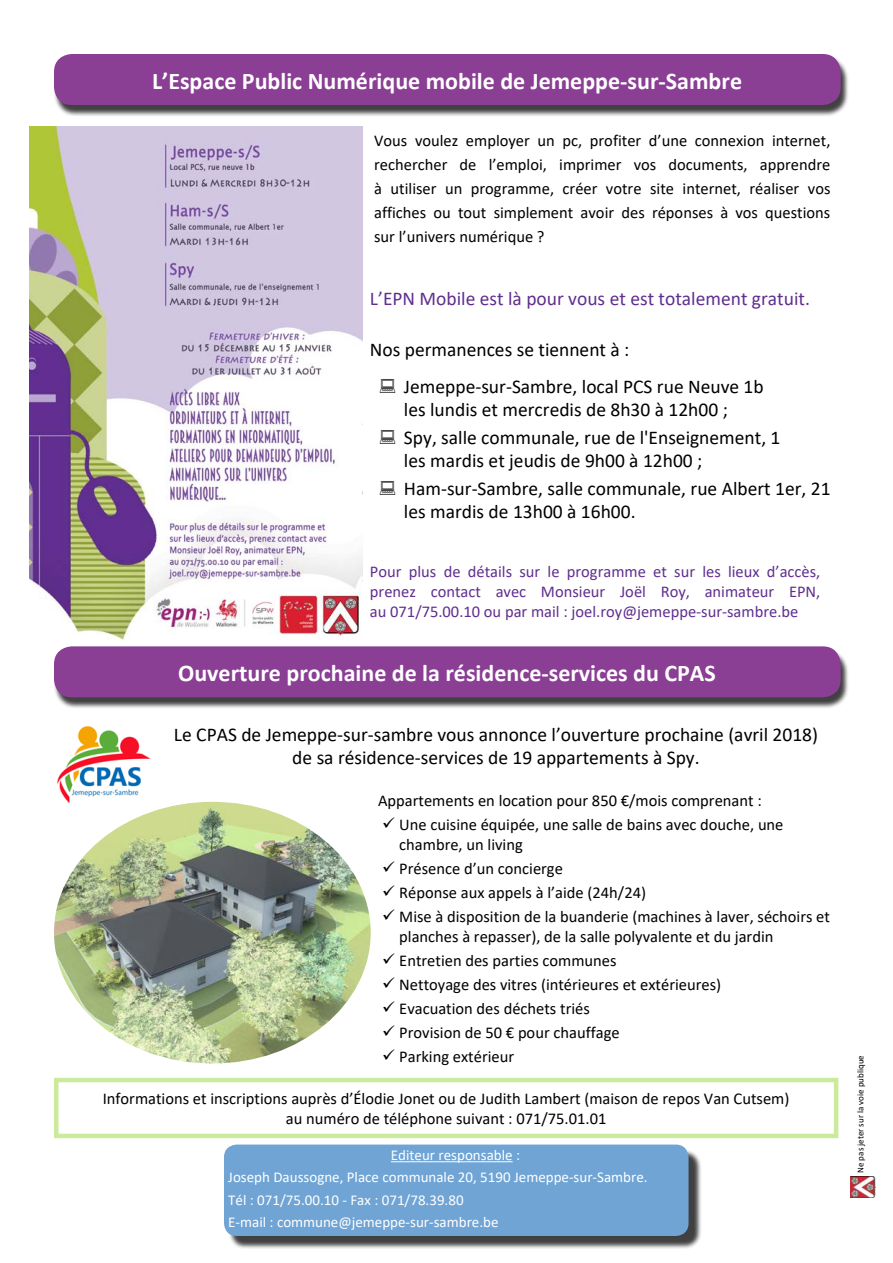
<style>
.page{position:relative;width:893px;height:1263px;background:#fff}
.page>*{position:absolute;margin:0;border:0;box-sizing:border-box;transform-origin:0 0}
.t1{font:700 24px "Calibri";color:#fff}
.t2{font:19.5px/27.6px "Calibri";color:#000}
.t3{font:19.5px "Calibri";color:#602e8f}
.t4{font:16.5px/24px "Calibri";color:#000}
.t5{font:16.5px/19.8px "Calibri";color:#602e8f;text-align:justify}
.t6{font:15px/22.2px "Calibri";color:#fff}
.t7{font:9px "Calibri";color:#000}
</style>
<div class="page">
<div style="left:228px;top:1149px;width:474px;height:100px;background:#000;opacity:.75"></div>
<div style="left:224px;top:1144px;width:464px;height:92px;background:#6fa4d5;border-radius:13px"></div>
<hr style="left:391px;top:1161px;width:122px;height:1px;background:#fff">
<img style="left:851px;top:1176px;width:25px;height:22px">
<div style="left:54px;top:57px;width:796px;height:60px;background:#000;opacity:.75"></div>
<div style="left:54px;top:54px;width:787px;height:51px;background:#8a3e94;border-radius:18px"></div>
<img style="left:29px;top:126px;width:333px;height:515px">
<div style="left:54px;top:649px;width:796px;height:60px;background:#000;opacity:.75"></div>
<div style="left:54px;top:646px;width:787px;height:51px;background:#8a3e94;border-radius:18px"></div>
<div style="left:54px;top:1078px;width:784px;height:60px;border:4px solid #cbea9c"></div>
<img style="left:54px;top:802px;width:317px;height:261px">
<img style="left:54px;top:726px;width:100px;height:81px">
<h1 class="t1" style="left:152px;top:64px;width:592px">L’Espace Public Numérique mobile de Jemeppe-sur-Sambre</h1>
<p class="t4" style="left:374px;top:128px;width:458px;text-align:justify">Vous voulez employer un pc, profiter d’une connexion internet, rechercher de l’emploi, imprimer vos documents, apprendre à utiliser un programme, créer votre site internet, réaliser vos affiches ou tout simplement avoir des réponses à vos questions sur l’univers numérique ?</p>
<p class="t3" style="left:370px;top:285px;width:441px">L’EPN Mobile est là pour vous et est totalement gratuit.</p>
<p class="t2" style="left:404px;top:331px;width:361px;line-height:36.2px;text-indent:-34px">Nos permanences se tiennent à :<br>Jemeppe-sur-Sambre, local PCS rue Neuve 1b</p>
<p class="t2" style="left:404px;top:395px;width:378px">les lundis et mercredis de 8h30 à 12h00 ;<br>Spy, salle communale, rue de l'Enseignement, 1</p>
<p class="t2" style="left:404px;top:446px;width:428px">les mardis et jeudis de 9h00 à 12h00 ;<br>Ham-sur-Sambre, salle communale, rue Albert 1er, 21</p>
<p class="t2" style="left:404px;top:497px;width:233px">les mardis de 13h00 à 16h00.</p>
<p class="t5" style="left:370px;top:561px;width:452px">Pour plus de détails sur le programme et sur les lieux d’accès, prenez contact avec Monsieur Joël Roy, animateur EPN, au 071/75.00.10 ou par mail : joel.roy@jemeppe-sur-sambre.be</p>
<h1 class="t1" style="left:178px;top:656px;width:539px">Ouverture prochaine de la résidence-services du CPAS</h1>
<p class="t2" style="left:174px;top:722px;width:646px;line-height:23.4px;text-align:center">Le CPAS de Jemeppe-sur-sambre vous annonce l’ouverture prochaine (avril 2018) de sa résidence-services de 19 appartements à Spy.</p>
<p class="t4" style="left:399px;top:788px;width:386px;text-indent:-21px">Appartements en location pour 850 €/mois comprenant :<br>Une cuisine équipée, une salle de bains avec douche, une</p>
<p class="t4" style="left:399px;top:832px;width:432px">chambre, un living<br>Présence d’un concierge<br>Réponse aux appels à l’aide (24h/24)<br>Mise à disposition de la buanderie (machines à laver, séchoirs et</p>
<p class="t4" style="left:399px;top:924px;width:376px">planches à repasser), de la salle polyvalente et du jardin Entretien des parties communes<br>Nettoyage des vitres (intérieures et extérieures)<br>Evacuation des déchets triés<br>Provision de 50 € pour chauffage<br>Parking extérieur</p>
<p class="t4" style="left:103px;top:1088px;width:688px;line-height:19.8px;text-align:center">Informations et inscriptions auprès d’Élodie Jonet ou de Judith Lambert (maison de repos Van Cutsem) au numéro de téléphone suivant : 071/75.01.01</p>
<p class="t6" style="left:228px;top:1143px;width:421px;text-indent:163px">Editeur responsable :<br>Joseph Daussogne, Place communale 20, 5190 Jemeppe-sur-Sambre.<br>Tél : 071/75.00.10 - Fax : 071/78.39.80<br>E-mail : commune@jemeppe-sur-sambre.be</p>
<p class="t7" style="left:854px;top:1173px;width:119px;rotate:-90deg">Ne pas jeter sur la voie publique</p>
</div>
